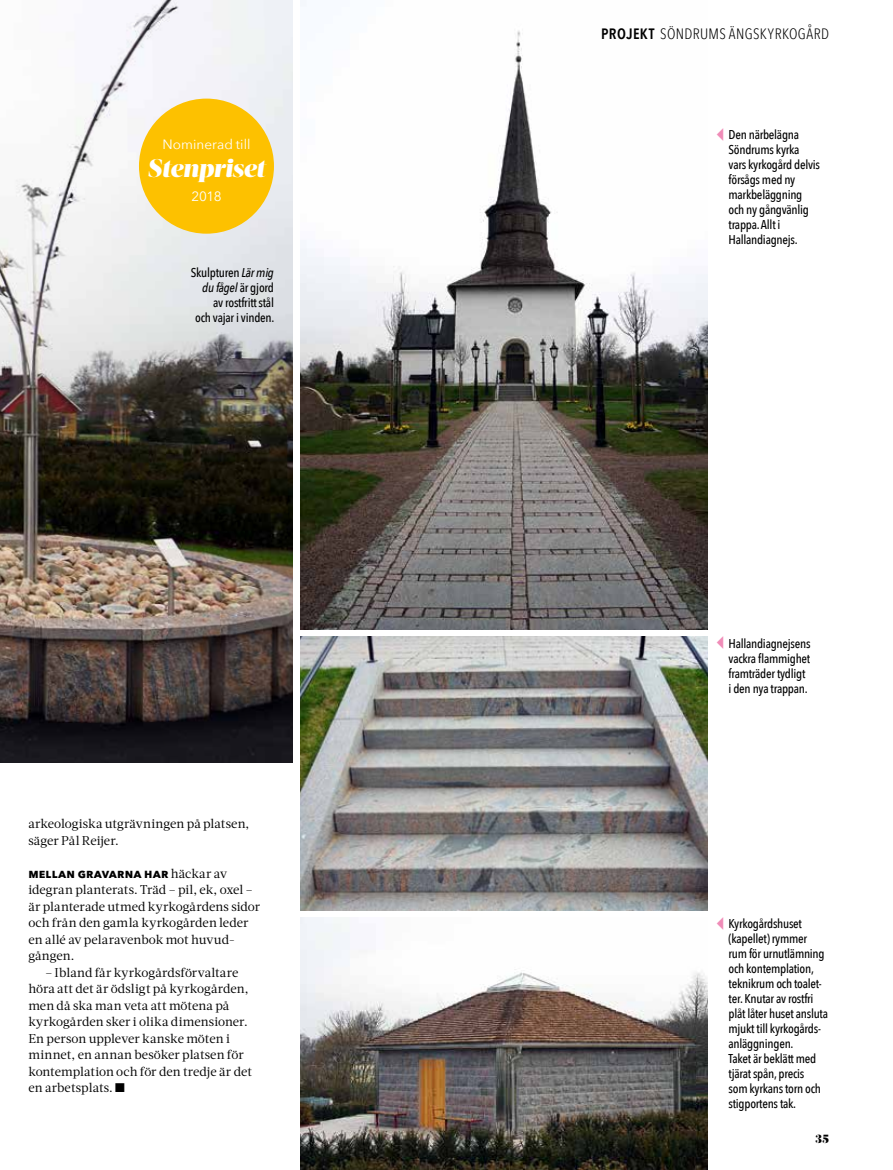
<style>
.page{position:relative;width:893px;height:1170px;background:#fff}
.page>*{position:absolute;margin:0;border:0;box-sizing:border-box;transform-origin:0 0}
.t1{font:italic 900 25.5px "Acta Display";letter-spacing:-.015em;color:#fff}
.t2{font:300 condensed 15px "Avenir Next LT Pro";letter-spacing:.025em;color:#000}
.t3{font:13.5px "Avenir Next";color:#fff}
.t4{font:500 12.75px/15px "Avenir Next Condensed";letter-spacing:-.02em;color:#000}
.t5{font:12.75px/16.5px "Acta";letter-spacing:.005em;color:#000}
.t6{font:700 12.75px "Avenir Next";letter-spacing:.015em;color:#000}
.t7{font:900 12.75px "Acta Display";color:#000}
.s1{font-style:italic}
.s2{font-family:"Acta";font-weight:400}
.s3{font-family:"Avenir Next Condensed";font-weight:600;font-stretch:normal}
</style>
<div class="page">
<img style="left:300px;top:0;width:407px;height:630px">
<img style="left:0;top:0;width:292px;height:762px">
<img style="left:300px;top:917px;width:407px;height:252px">
<img style="left:300px;top:636px;width:407px;height:274px">
<div style="left:139px;top:99px;width:135px;height:135px;background:#fdc100;border-radius:50%"></div>
<p class="t3" style="left:162px;top:133px;width:89px">Nominerad till</p>
<h1 class="t1" style="left:147px;top:153px;width:119px">Stenpriset</h1>
<p class="t3" style="left:191px;top:185px;width:32px">2018</p>
<p class="t4" style="left:191px;top:265px;width:85px;text-align:right">Skulpturen <span class="s1">Lär mig du fågel</span> är gjord av rostfritt stål<br>och vajar i vinden.</p>
<p class="t5" style="left:28px;top:815px;width:223px">arkeologiska utgrävningen på platsen, säger Pål Reijer.</p>
<p class="t6" style="left:28px;top:862px;width:200px">mellan gravarna har <span class="s2">häckar av</span></p>
<p class="t5" style="left:28px;top:881px;width:233px">idegran planterats. Träd – pil, ek, oxel – är planterade utmed kyrkogårdens sidor och från den gamla kyrkogården leder en allé av pelaravenbok mot huvud&shy;gången.</p>
<p class="t5" style="left:28px;top:963px;width:225px;text-indent:17px">– Ibland får kyrkogårdsförvaltare höra att det är ödsligt på kyrkogården, men då ska man veta att mötena på kyrkogården sker i olika dimensioner.<br>En person upplever kanske möten i minnet, en annan besöker platsen för kontemplation och för den tredje är det en arbetsplats. ■</p>
<p class="t2" style="left:601px;top:25px;width:229px"><span class="s3">PROJEKT</span> SÖNDRUMS ÄNGSKYRKOGÅRD</p>
<p class="t4" style="left:728px;top:127px;width:93px">Den närbelägna<br>Söndrums kyrka vars kyrkogård delvis försågs med ny markbeläggning och ny gångvänlig trappa. Allt i<br>Hallandiagnejs.</p>
<p class="t4" style="left:728px;top:635px;width:83px">Hallandiagnejsens vackra flammighet framträder tydligt i den nya trappan.</p>
<p class="t4" style="left:728px;top:916px;width:101px">Kyrkogårdshuset (kapellet) rymmer rum för urnutlämning och kontemplation, teknikrum och toalet&shy;ter. Knutar av rostfri plåt låter huset ansluta mjukt till kyrkogårds&shy;anläggningen.<br>Taket är beklätt med tjärat spån, precis<br>som kyrkans torn och stigportens tak.</p>
<p class="t7" style="left:815px;top:1130px;width:15px">35</p>
</div>
